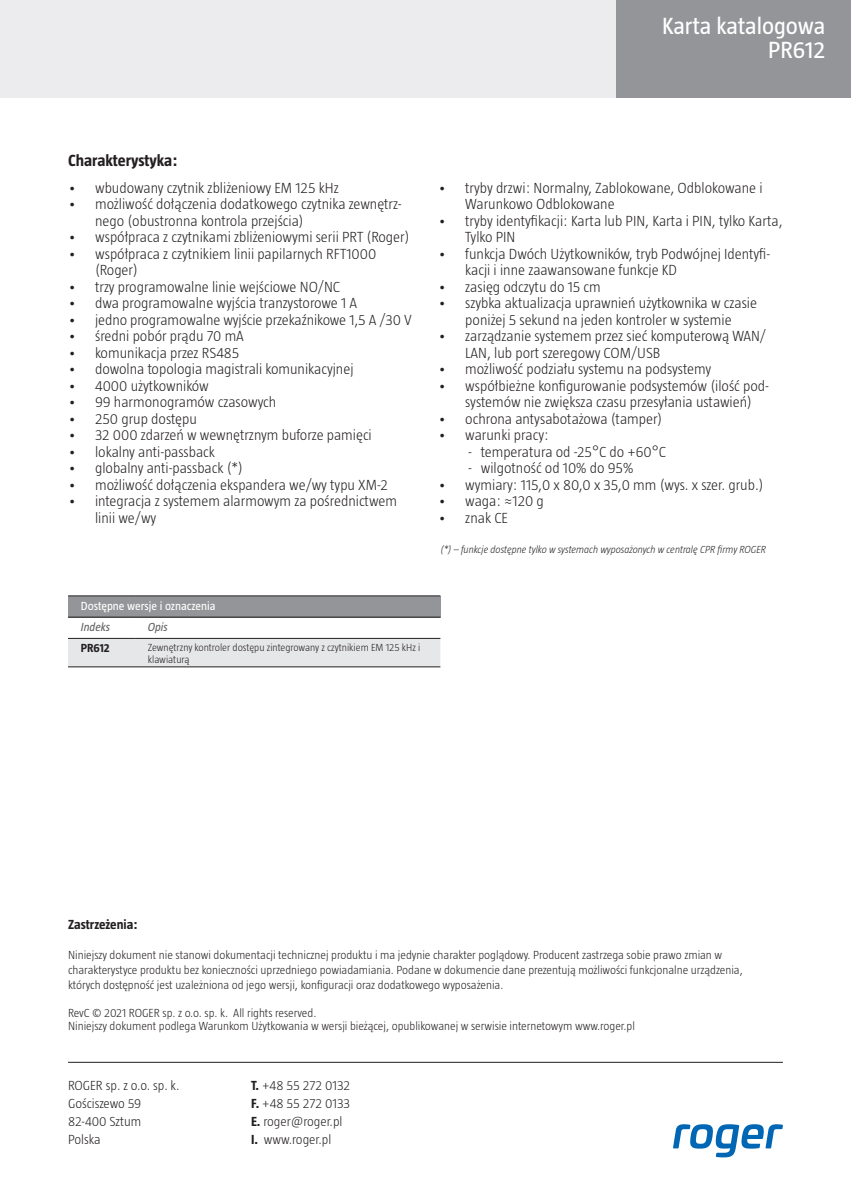
<style>
.page{position:relative;width:851px;height:1191px;background:#fff}
.page>*{position:absolute;margin:0;border:0;box-sizing:border-box;transform-origin:0 0}
.t1{font:300 24px/24px "Taz";color:#fff;text-align:right}
.t2{font:24px/24px "Taz";color:#fff;text-align:right}
.t3{font:700 16.5px "Taz";color:#231f20}
.t4{font:300 15px/16.5px "Taz";color:#231f20}
.t5{font:300 13.5px/18px "Taz";color:#231f20}
.t6{font:700 13.5px "Taz";color:#231f20}
.t7{font:300 12px/15px "Taz";color:#231f20}
.t8{font:12px "Taz";color:#fff}
.t9{font:italic 12px "Taz";color:#636366}
.t10{font:700 12px "Taz";color:#231f20}
.t11{font:300 10.5px/11.6px "Taz";color:#231f20}
.t12{font:italic 300 10.5px "Taz";color:#231f20}
.s1{font-weight:700}
</style>
<div class="page">
<div style="left:612px;top:0;width:238px;height:98px;background:#939598"></div>
<div style="left:0;top:0;width:615px;height:97px;background:#ececee"></div>
<svg style="left:673px;top:1124px;width:109px;height:33px"></svg>
<hr style="left:68px;top:1062px;width:714px;height:1px;background:#231f20">
<div style="left:68px;top:596px;width:372px;height:21px;background:#939598"></div>
<div style="left:68px;top:639px;width:372px;height:27px;background:#e6e7e9"></div>
<hr style="left:68px;top:666px;width:67px;height:1px;background:#231f20">
<hr style="left:135px;top:666px;width:305px;height:1px;background:#231f20">
<hr style="left:68px;top:617px;width:67px;height:1px;background:#231f20">
<hr style="left:135px;top:617px;width:305px;height:1px;background:#231f20">
<hr style="left:68px;top:638px;width:67px;height:1px;background:#231f20">
<hr style="left:135px;top:638px;width:305px;height:1px;background:#231f20">
<hr style="left:68px;top:595px;width:67px;height:1px;background:#231f20">
<hr style="left:135px;top:595px;width:305px;height:1px;background:#231f20">
<h1 class="t2" style="left:662px;top:14px;width:165px">Karta katalogowa<br>PR612</h1>
<h1 class="t1" style="left:686px;top:20px;width:136px">Kontrolery serii<br>PRxx1</h1>
<p class="t3" style="left:68px;top:151px;width:111px">Charakterystyka:</p>
<p class="t4" style="left:68px;top:179px;width:272px">• wbudowany czytnik zbliżeniowy EM 125 kHz</p>
<p class="t4" style="left:95px;top:196px;width:308px;text-indent:-27px">• możliwość dołączenia dodatkowego czytnika zewnętrz&shy;nego (obustronna kontrola przejścia)</p>
<p class="t4" style="left:68px;top:229px;width:343px">• współpraca z czytnikami zbliżeniowymi serii PRT (Roger)</p>
<p class="t4" style="left:95px;top:245px;width:283px;text-indent:-27px">• współpraca z czytnikiem linii papilarnych RFT1000 (Roger)</p>
<p class="t4" style="left:68px;top:278px;width:273px">• trzy programowalne linie wejściowe NO/NC</p>
<p class="t4" style="left:68px;top:295px;width:290px">• dwa programowalne wyjścia tranzystorowe 1 A</p>
<p class="t4" style="left:68px;top:311px;width:345px">• jedno programowalne wyjście przekaźnikowe 1,5 A /30 V</p>
<p class="t4" style="left:68px;top:328px;width:177px">• średni pobór prądu 70 mA</p>
<p class="t4" style="left:68px;top:344px;width:172px">• komunikacja przez RS485</p>
<p class="t4" style="left:68px;top:361px;width:287px">• dowolna topologia magistrali komunikacyjnej</p>
<p class="t4" style="left:68px;top:377px;width:142px">• 4000 użytkowników</p>
<p class="t4" style="left:68px;top:394px;width:210px">• 99 harmonogramów czasowych</p>
<p class="t4" style="left:68px;top:410px;width:130px">• 250 grup dostępu</p>
<p class="t4" style="left:68px;top:427px;width:305px">• 32 000 zdarzeń w wewnętrznym buforze pamięci</p>
<p class="t4" style="left:68px;top:443px;width:148px">• lokalny anti-passback</p>
<p class="t4" style="left:68px;top:460px;width:176px">• globalny anti-passback (*)</p>
<p class="t4" style="left:68px;top:476px;width:321px">• możliwość dołączenia ekspandera we/wy typu XM-2</p>
<p class="t4" style="left:95px;top:493px;width:303px;text-indent:-27px">• integracja z systemem alarmowym za pośrednictwem linii we/wy</p>
<p class="t8" style="left:81px;top:599px;width:136px">Dostępne wersje i oznaczenia</p>
<p class="t9" style="left:81px;top:620px;width:31px">Indeks</p>
<p class="t9" style="left:148px;top:620px;width:22px">Opis</p>
<p class="t10" style="left:81px;top:641px;width:30px">PR612</p>
<p class="t11" style="left:148px;top:641px;width:274px">Zewnętrzny kontroler dostępu zintegrowany z czytnikiem EM 125 kHz i klawiaturą</p>
<p class="t4" style="left:465px;top:179px;width:299px;text-indent:-27px">• tryby drzwi: Normalny, Zablokowane, Odblokowane i<br>Warunkowo Odblokowane</p>
<p class="t4" style="left:465px;top:212px;width:319px;text-indent:-27px">• tryby identyfikacji: Karta lub PIN, Karta i PIN, tylko Karta,<br>Tylko PIN</p>
<p class="t4" style="left:465px;top:245px;width:306px;text-indent:-27px">• funkcja Dwóch Użytkowników, tryb Podwójnej Identyfi&shy;kacji i inne zaawansowane funkcje KD</p>
<p class="t4" style="left:438px;top:278px;width:164px">• zasięg odczytu do 15 cm</p>
<p class="t4" style="left:438px;top:295px;width:320px;text-align:center">• szybka aktualizacja uprawnień użytkownika w czasie poniżej 5 sekund na jeden kontroler w systemie</p>
<p class="t4" style="left:465px;top:328px;width:302px;text-indent:-27px">• zarządzanie systemem przez sieć komputerową WAN/<br>LAN, lub port szeregowy COM/USB</p>
<p class="t4" style="left:438px;top:361px;width:274px">• możliwość podziału systemu na podsystemy</p>
<p class="t4" style="left:465px;top:377px;width:305px;text-indent:-27px">• współbieżne konfigurowanie podsystemów (ilość pod&shy;systemów nie zwiększa czasu przesyłania ustawień)</p>
<p class="t4" style="left:438px;top:410px;width:225px">• ochrona antysabotażowa (tamper)</p>
<p class="t4" style="left:438px;top:427px;width:112px">• warunki pracy:</p>
<p class="t4" style="left:468px;top:443px;width:200px">- temperatura od -25°C do +60°C</p>
<p class="t4" style="left:468px;top:460px;width:167px">- wilgotność od 10% do 95%</p>
<p class="t4" style="left:438px;top:476px;width:327px">• wymiary: 115,0 x 80,0 x 35,0 mm (wys. x szer. grub.)</p>
<p class="t4" style="left:438px;top:493px;width:107px">• waga: ≈120 g</p>
<p class="t4" style="left:438px;top:509px;width:71px">• znak CE</p>
<p class="t12" style="left:440px;top:544px;width:327px">(*) – funkcje dostępne tylko w systemach wyposażonych w centralę CPR firmy ROGER</p>
<p class="t6" style="left:68px;top:916px;width:71px">Zastrzeżenia:</p>
<p class="t7" style="left:68px;top:946px;width:676px">Niniejszy dokument nie stanowi dokumentacji technicznej produktu i ma jedynie charakter poglądowy. Producent zastrzega sobie prawo zmian w charakterystyce produktu bez konieczności uprzedniego powiadamiania. Podane w dokumencie dane prezentują możliwości funkcjonalne urządzenia, których dostępność jest uzależniona od jego wersji, konfiguracji oraz dodatkowego wyposażenia.</p>
<p class="t7" style="left:68px;top:1006px;width:568px;line-height:13.2px">RevC © 2021 ROGER sp. z o.o. sp. k. All rights reserved.<br>Niniejszy dokument podlega Warunkom Użytkowania w wersji bieżącej, opublikowanej w serwisie internetowym www.roger.pl</p>
<p class="t5" style="left:68px;top:1076px;width:113px">ROGER sp. z o.o. sp. k.<br>Gościszewo 59<br>82-400 Sztum<br>Polska</p>
<p class="t5" style="left:251px;top:1076px;width:101px"><span class="s1">T.</span> +48 55 272 0132<br><span class="s1">F.</span> +48 55 272 0133<br><span class="s1">E.</span> roger@roger.pl<br><span class="s1">I.</span> www.roger.pl</p>
</div>
